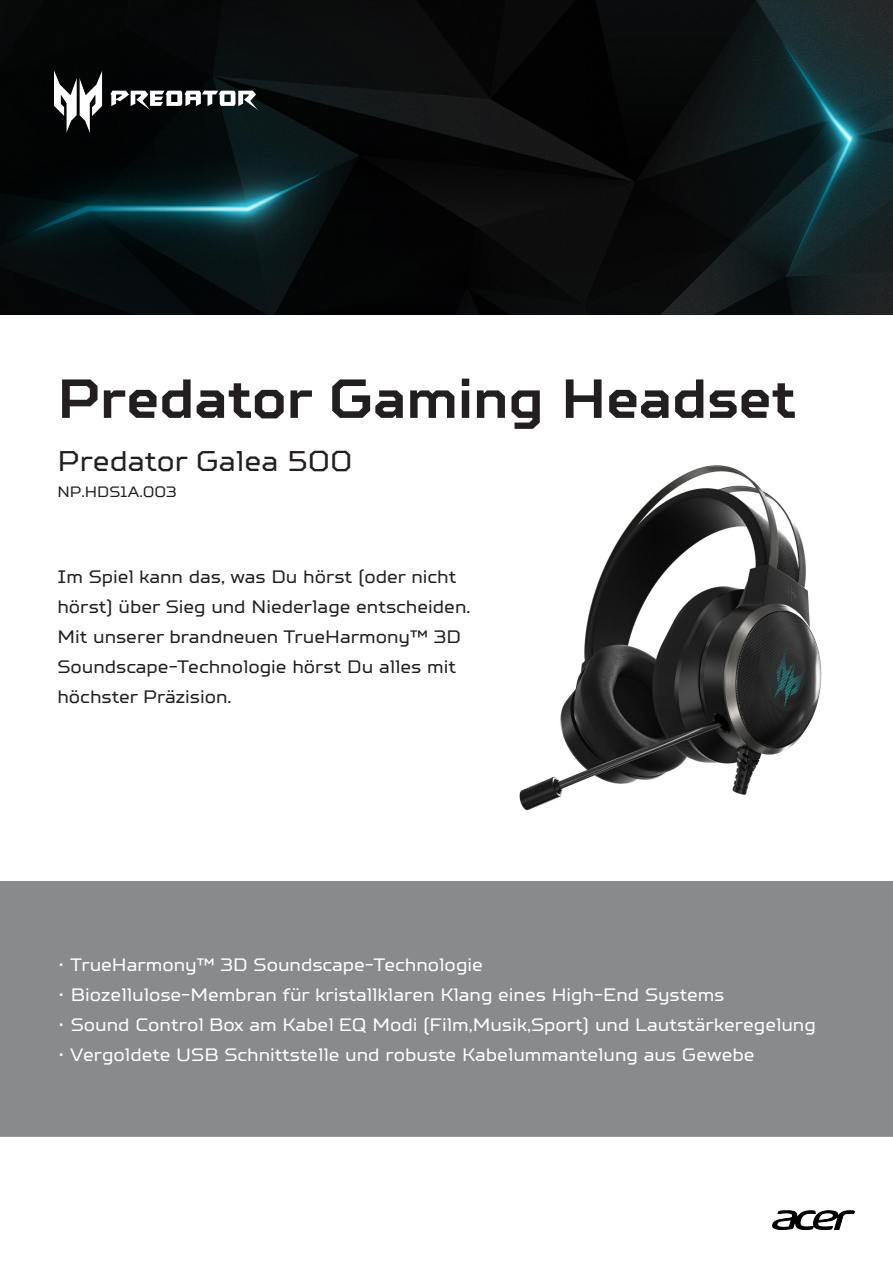
<style>
.page{position:relative;width:893px;height:1263px;background:#fff}
.page>*{position:absolute;margin:0;border:0;box-sizing:border-box;transform-origin:0 0}
.t1{font:700 54.9px "TT Squares";color:#231f20}
.t2{font:28.5px "TT Squares";color:#231f20}
.t3{font:18px "TT Squares";color:#fff}
.t4{font:18px/30px "TT Squares";color:#231f20}
.t5{font:15px "TT Squares";color:#231f20}
</style>
<div class="page">
<img style="left:519px;top:465px;width:303px;height:346px">
<img style="left:0;top:0;width:893px;height:315px">
<div style="left:1px;top:882px;width:891px;height:254px;background:#888a8c"></div>
<div style="left:0;top:881px;width:893px;height:256px;border:2px solid #888a8c"></div>
<img style="left:54px;top:70px;width:203px;height:63px">
<img style="left:772px;top:1210px;width:83px;height:20px">
<p class="t1" style="left:57px;top:364px;width:740px">Predator Gaming Headset</p>
<p class="t2" style="left:57px;top:443px;width:296px">Predator Galea 500</p>
<p class="t5" style="left:57px;top:482px;width:121px">NP.HDS1A.003</p>
<p class="t4" style="left:57px;top:561px;width:415px">Im Spiel kann das, was Du hörst (oder nicht hörst) über Sieg und Niederlage entscheiden.<br>Mit unserer brandneuen TrueHarmony™ 3D Soundscape-Technologie hörst Du alles mit höchster Präzision.</p>
<p class="t3" style="left:57px;top:953px;width:427px">• TrueHarmony™ 3D Soundscape-Technologie</p>
<p class="t3" style="left:57px;top:983px;width:668px">• Biozellulose-Membran für kristallklaren Klang eines High-End Systems</p>
<p class="t3" style="left:57px;top:1013px;width:760px">• Sound Control Box am Kabel EQ Modi (Film,Musik,Sport) und Lautstärkeregelung</p>
<p class="t3" style="left:57px;top:1043px;width:699px">• Vergoldete USB Schnittstelle und robuste Kabelummantelung aus Gewebe</p>
</div>
